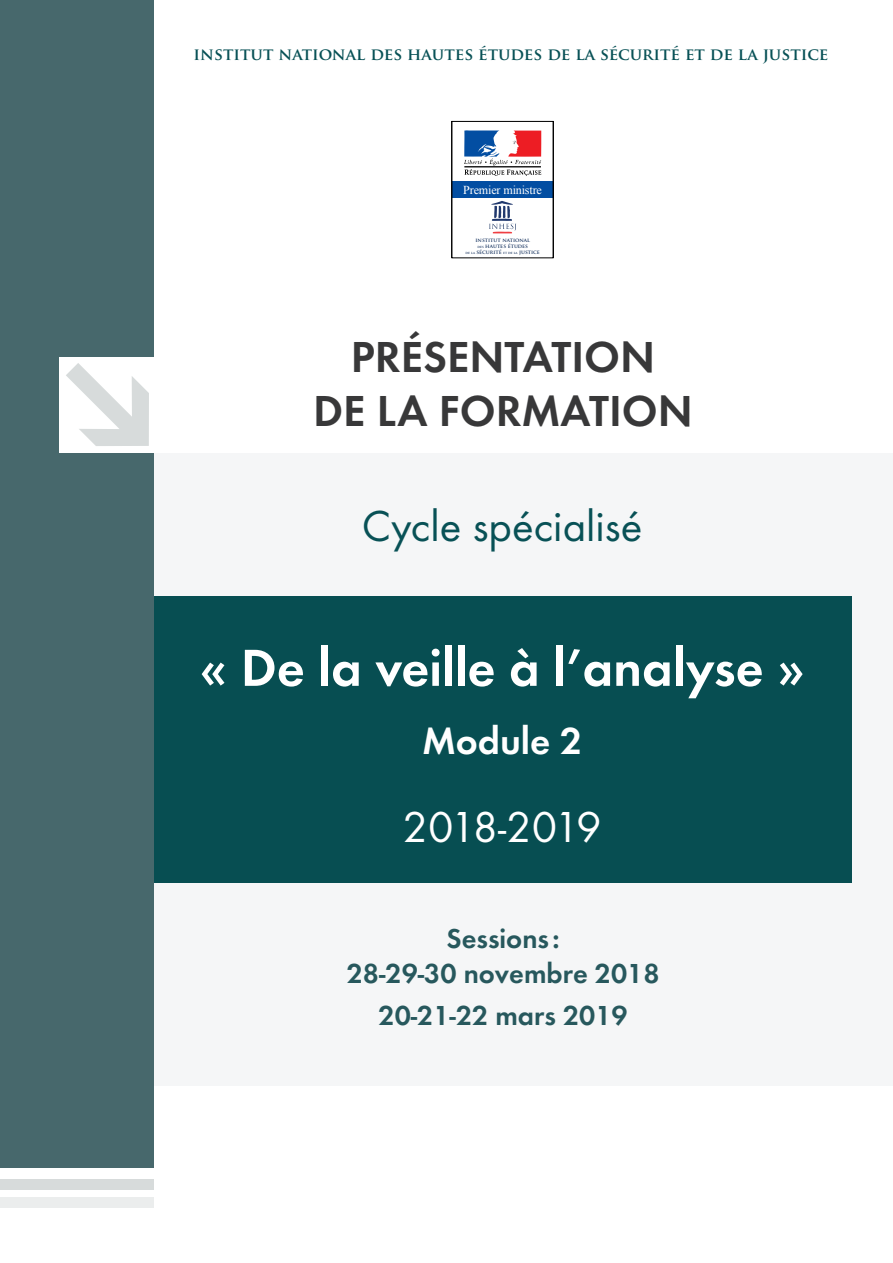
<style>
.page{position:relative;width:893px;height:1263px;background:#fff}
.page>*{position:absolute;margin:0;border:0;box-sizing:border-box;transform-origin:0 0}
.t1{font:700 54px "Function";color:#fff}
.t2{font:700 45px/54px "Function";color:#383839;text-align:center}
.t3{font:45px "Function";color:#085156}
.t4{font:45px "Function";letter-spacing:-.07em;color:#fff}
.t5{font:700 39px "Function";color:#fff}
.t6{font:700 28.5px/34.2px "Function";color:#27585d;text-align:center}
.t7{font:700 16.5px "Trajan Pro";color:#085156}
.t8{font:12.15px "Times New Roman";letter-spacing:-.015em;color:#fff}
.t9{font:700 5.25px/6.3px "Trajan Pro";color:#17335f;text-align:center}
.s1{font-size:3.3px}
</style>
<div class="page">
<div style="left:0;top:1179px;width:153px;height:11px;background:#d7dbdb"></div>
<div style="left:0;top:1197px;width:153px;height:11px;background:#ebeded"></div>
<div style="left:154px;top:596px;width:698px;height:287px;background:#074e52"></div>
<svg style="left:454px;top:130px;width:97px;height:104px"></svg>
<div style="left:0;top:0;width:154px;height:1167px;background:#47686c"></div>
<div style="left:59px;top:357px;width:95px;height:96px;background:#fff"></div>
<p class="t7" style="left:194px;top:44px;width:636px">INSTITUT NATIONAL DES HAUTES ÉTUDES DE LA SÉCURITÉ ET DE LA JUSTICE</p>
<p class="t8" style="left:463px;top:181px;width:80px">Premier ministre</p>
<p class="t9" style="left:466px;top:237px;width:76px">INSTITUT NATIONAL<br><span class="s1">DES</span> HAUTES ÉTUDES<br><span class="s1">DE LA</span> SÉCURITÉ <span class="s1">ET DE LA</span> JUSTICE</p>
<h2 class="t2" style="left:313px;top:330px;width:381px">présentation<br>de la formation</h2>
<h2 class="t3" style="left:362px;top:500px;width:282px">Cycle spécialisé</h2>
<h1 class="t1" style="left:199px;top:636px;width:607px">« De la veille à l’analyse »</h1>
<h3 class="t5" style="left:422px;top:718px;width:162px">Module 2</h3>
<h2 class="t4" style="left:403px;top:801px;width:201px">2018-2019</h2>
<h3 class="t6" style="left:347px;top:922px;width:314px">Sessions :<br>28-29-30 novembre 2018</h3>
<h3 class="t6" style="left:379px;top:998px;width:251px">20-21-22 mars 2019</h3>
</div>
